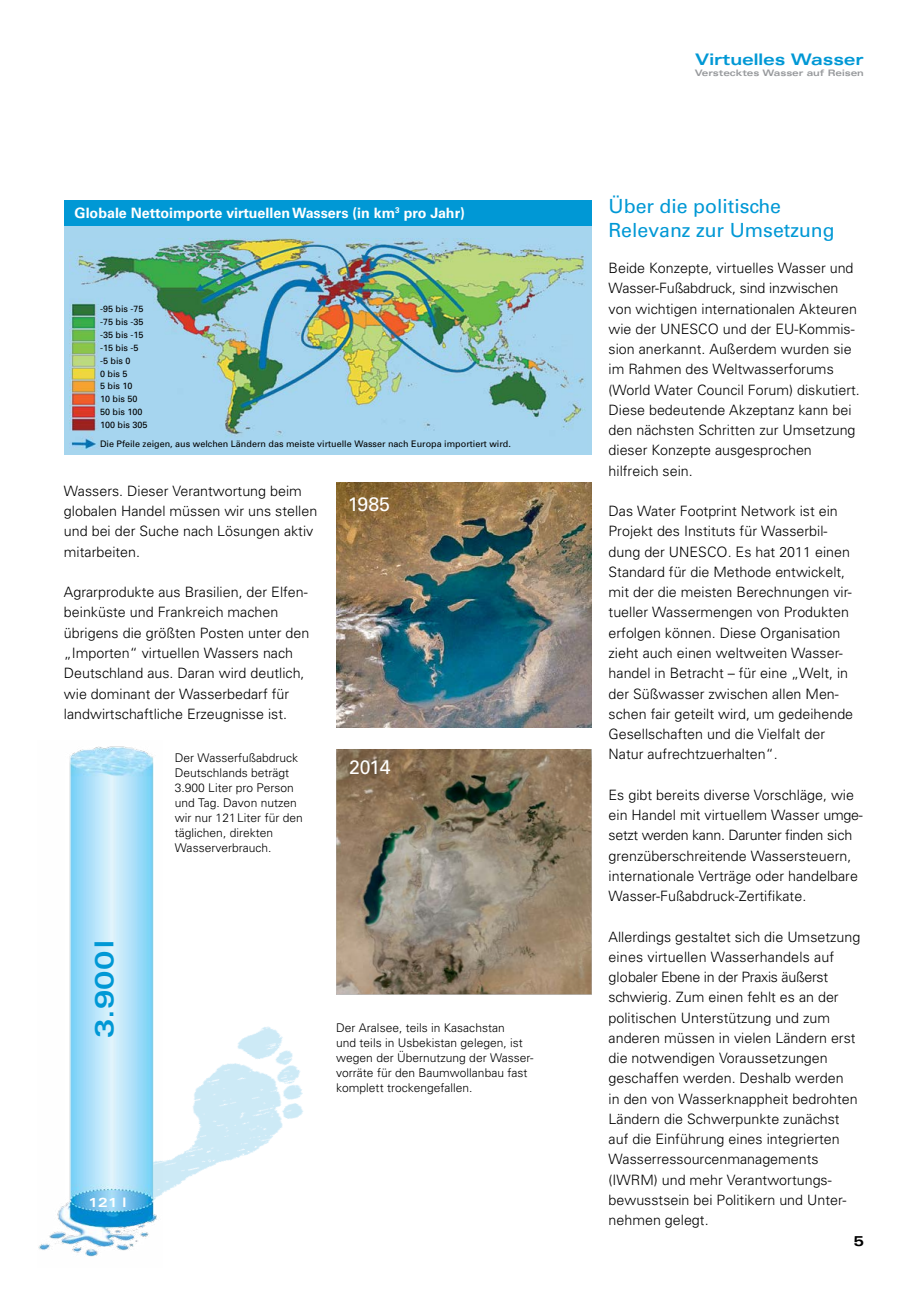
<style>
.page{position:relative;width:915px;height:1289px;background:#fff}
.page>*{position:absolute;margin:0;border:0;box-sizing:border-box;transform-origin:0 0}
.t1{font:700 expanded 26.1px "Univers LT Std";color:#0098d5}
.t2{font:19.5px/24px "Univers LT Std";color:#0098d5}
.t3{font:19.5px "Univers LT Std";letter-spacing:-.02em;color:#fff}
.t4{font:700 expanded 15.9px "Univers LT Std";letter-spacing:-.005em;color:#0098d5}
.Fließtext{font:300 14.25px/20.2px "Univers";color:#000}
.t5{font:700 14.25px "Univers LT Std";color:#fff}
.t6{font:700 expanded 14.25px "Univers LT Std";color:#000}
.t7{font:700 expanded 13.05px "Univers LT Std";color:#fff}
.Bildunterschrift{font:300 12px/15px "Univers";color:#000}
.t8{font:9px/12.9px "Univers";color:#000}
.t9{font:700 expanded 9px "Univers LT Std";letter-spacing:-.005em;color:#97999c}
</style>
<div class="page">
<div style="left:64px;top:225px;width:527px;height:230px;background:#a6d5ee"></div>
<img style="left:69px;top:238px;width:516px;height:211px">
<div style="left:64px;top:200px;width:527px;height:25px;background:#0098d5"></div>
<img style="left:336px;top:482px;width:255px;height:245px">
<img style="left:336px;top:749px;width:255px;height:245px">
<img style="left:162px;top:1026px;width:141px;height:168px">
<img style="left:38px;top:746px;width:124px;height:511px">
<p class="t5" style="left:75px;top:204px;width:392px">Globale Nettoimporte virtuellen Wassers (in km<sup>3</sup> pro Jahr)</p>
<p class="t8" style="left:100px;top:302px;width:49px">-95 bis -75 -75 bis -35 -35 bis -15 -15 bis -5 -5 bis 0<br>0 bis 5<br>5 bis 10<br>10 bis 50<br>50 bis 100<br>100 bis 305</p>
<p class="t8" style="left:100px;top:437px;width:412px">Die Pfeile zeigen, aus welchen Ländern das meiste virtuelle Wasser nach Europa importiert wird.</p>
<p class="Fließtext" style="left:64px;top:480px;width:255px">Wassers. Dieser Verantwortung beim globalen Handel müssen wir uns stellen und bei der Suche nach Lösungen aktiv mitarbeiten.</p>
<p class="Fließtext" style="left:64px;top:581px;width:247px">Agrarprodukte aus Brasilien, der Elfen&shy;beinküste und Frankreich machen übrigens die größten Posten unter den „Importen“ virtuellen Wassers nach Deutschland aus. Daran wird deutlich, wie dominant der Wasserbedarf für landwirtschaftliche Erzeugnisse ist.</p>
<p class="Bildunterschrift" style="left:175px;top:749px;width:125px">Der Wasserfußabdruck<br>Deutschlands beträgt</p>
<p class="Bildunterschrift" style="left:175px;top:809px;width:129px">wir nur 121Liter für den</p>
<p class="Bildunterschrift" style="left:175px;top:839px;width:98px">Wasserverbrauch.</p>
<p class="Bildunterschrift" style="left:175px;top:779px;width:123px">3.900 Liter pro Person und Tag. Davon nutzen</p>
<p class="Bildunterschrift" style="left:175px;top:824px;width:100px">täglichen, direkten</p>
<p class="t3" style="left:348px;top:492px;width:44px">1985</p>
<p class="t3" style="left:349px;top:755px;width:43px">2014</p>
<p class="t1" style="left:89px;top:1038px;width:99px;rotate:-90deg">3.900 l</p>
<p class="Bildunterschrift" style="left:336px;top:1019px;width:199px">Der Aralsee, teils in Kasachstan<br>und teils in Usbekistan gelegen, ist wegen der Übernutzung der Wasser&shy;vorräte für den Baumwollanbau fast komplett trockengefallen.</p>
<p class="t7" style="left:89px;top:1195px;width:39px">121 l</p>
<p class="t4" style="left:695px;top:51px;width:170px">Virtuelles Wasser</p>
<p class="t9" style="left:694px;top:67px;width:171px">Verstecktes Wasser auf Reisen</p>
<h2 class="t2" style="left:608px;top:194px;width:228px">Über die politische<br>Relevanz zur Umsetzung</h2>
<p class="Fließtext" style="left:608px;top:257px;width:253px">Beide Konzepte, virtuelles Wasser und Wasser-Fußabdruck, sind inzwischen von wichtigen internationalen Akteuren wie der UNESCO und der EU-Kommis&shy;sion anerkannt. Außerdem wurden sie im Rahmen des Weltwasserforums (World Water Council Forum) diskutiert.<br>Diese bedeutende Akzeptanz kann bei den nächsten Schritten zur Umsetzung dieser Konzepte ausgesprochen hilfreich sein.</p>
<p class="Fließtext" style="left:608px;top:500px;width:246px">Das Water Footprint Network ist ein Projekt des Instituts für Wasserbil&shy;dung der UNESCO. Es hat 2011 einen Standard für die Methode entwickelt, mit der die meisten Berechnungen vir&shy;tueller Wassermengen von Produkten erfolgen können. Diese Organisation zieht auch einen weltweiten Wasser&shy;handel in Betracht – für eine „Welt, in der Süßwasser zwischen allen Men&shy;schen fair geteilt wird, um gedeihende Gesellschaften und die Vielfalt der Natur aufrechtzuerhalten“.</p>
<p class="Fließtext" style="left:608px;top:784px;width:255px">Es gibt bereits diverse Vorschläge, wie ein Handel mit virtuellem Wasser umge&shy;setzt werden kann. Darunter finden sich grenzüberschreitende Wassersteuern, internationale Verträge oder handelbare Wasser-Fußabdruck-Zertifikate.</p>
<p class="Fließtext" style="left:608px;top:926px;width:253px">Allerdings gestaltet sich die Umsetzung eines virtuellen Wasserhandels auf globaler Ebene in der Praxis äußerst schwierig. Zum einen fehlt es an der politischen Unterstützung und zum anderen müssen in vielen Ländern erst die notwendigen Voraussetzungen geschaffen werden. Deshalb werden<br>in den von Wasserknappheit bedrohten Ländern die Schwerpunkte zunächst auf die Einführung eines integrierten Wasserressourcenmanagements (IWRM) und mehr Verantwortungs&shy;bewusstsein bei Politikern und Unter&shy;nehmen gelegt.</p>
<p class="t6" style="left:853px;top:1232px;width:12px">5</p>
</div>
